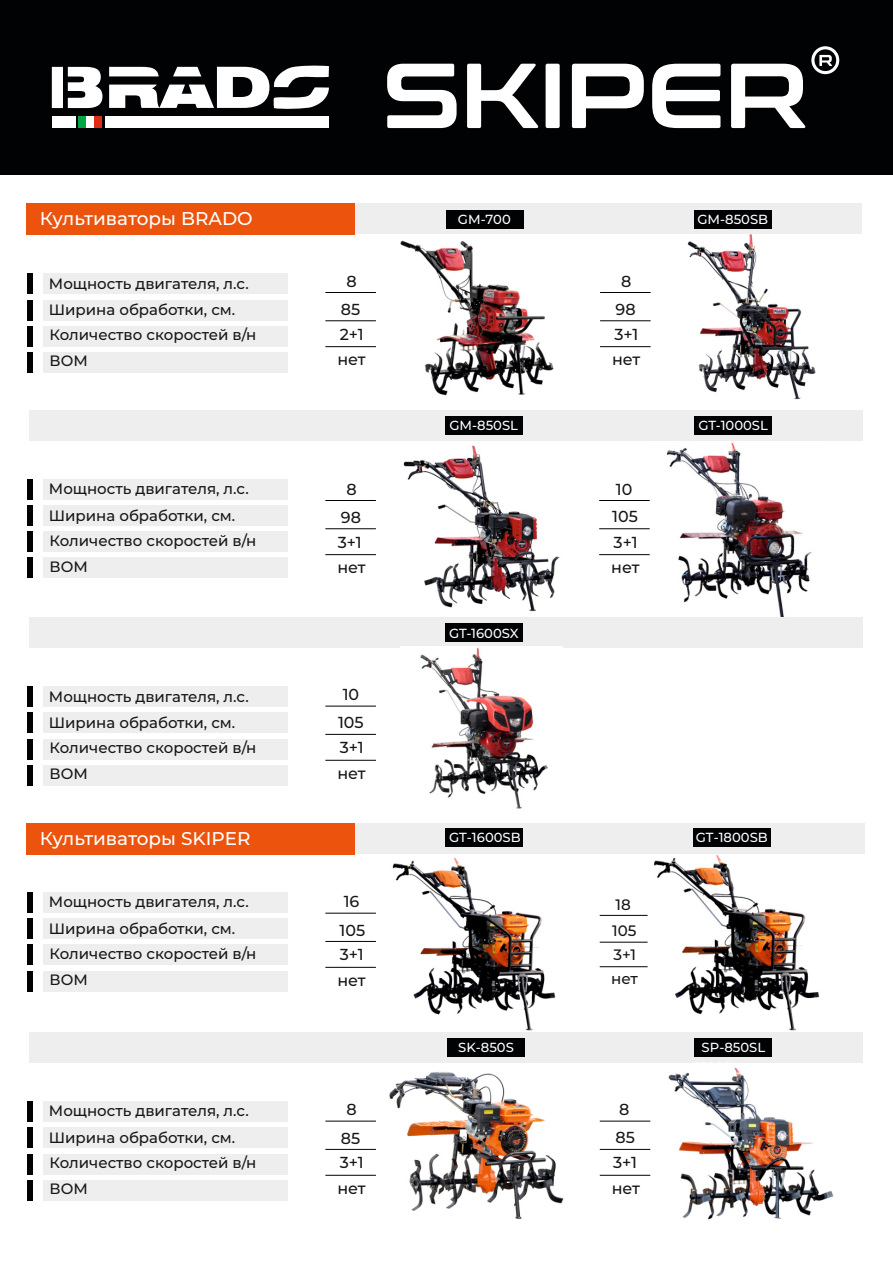
<style>
.page{position:relative;width:893px;height:1263px;background:#fff}
.page>*{position:absolute;margin:0;border:0;box-sizing:border-box;transform-origin:0 0}
.t1{font:500 18.45px "Montserrat";color:#fff}
.t2{font:500 15.9px/24.6px "Montserrat";color:#151616}
.t3{font:500 15.15px/24px "Montserrat";color:#151616}
.t4{font:500 15px/26.5px "Montserrat";color:#151616}
.t5{font:500 13.2px "Montserrat";color:#fff}
</style>
<div class="page">
<img style="left:389px;top:1072px;width:175px;height:147px">
<img style="left:392px;top:857px;width:164px;height:174px">
<img style="left:647px;top:855px;width:173px;height:176px">
<img style="left:649px;top:442px;width:163px;height:175px">
<img style="left:403px;top:445px;width:157px;height:167px">
<img style="left:668px;top:1067px;width:166px;height:153px">
<div style="left:29px;top:617px;width:833px;height:31px;background:#eeeeef"></div>
<div style="left:29px;top:1032px;width:833px;height:31px;background:#eeeeef"></div>
<div style="left:29px;top:410px;width:833px;height:31px;background:#eeeeef"></div>
<img style="left:400px;top:647px;width:162px;height:162px">
<div style="left:445px;top:624px;width:78px;height:18px;background:#000204"></div>
<div style="left:445px;top:416px;width:78px;height:18px;background:#000204"></div>
<div style="left:695px;top:416px;width:77px;height:18px;background:#000204"></div>
<div style="left:0;top:0;width:893px;height:174px;background:#000204"></div>
<div style="left:93px;top:116px;width:9px;height:11px;background:#de2c19"></div>
<div style="left:86px;top:116px;width:7px;height:11px;background:#fff"></div>
<div style="left:78px;top:116px;width:8px;height:11px;background:#00a642"></div>
<svg style="left:109px;top:65px;width:220px;height:44px"></svg>
<div style="left:105px;top:116px;width:224px;height:11px;background:#fff"></div>
<div style="left:52px;top:116px;width:23px;height:11px;background:#fff"></div>
<svg style="left:52px;top:67px;width:50px;height:41px"></svg>
<img style="left:400px;top:240px;width:154px;height:156px">
<img style="left:687px;top:234px;width:129px;height:166px">
<div style="left:44px;top:273px;width:244px;height:21px;background:#eeeeef"></div>
<div style="left:27px;top:273px;width:6px;height:21px;background:#000204"></div>
<div style="left:44px;top:300px;width:244px;height:20px;background:#eeeeef"></div>
<div style="left:27px;top:300px;width:6px;height:20px;background:#000204"></div>
<div style="left:44px;top:326px;width:244px;height:21px;background:#eeeeef"></div>
<div style="left:27px;top:326px;width:6px;height:21px;background:#000204"></div>
<div style="left:44px;top:352px;width:244px;height:21px;background:#eeeeef"></div>
<div style="left:27px;top:352px;width:6px;height:21px;background:#000204"></div>
<hr style="left:325px;top:320px;width:51px;height:1px;background:#000204">
<hr style="left:325px;top:346px;width:51px;height:1px;background:#000204">
<hr style="left:325px;top:292px;width:51px;height:1px;background:#000204">
<hr style="left:600px;top:320px;width:51px;height:1px;background:#000204">
<hr style="left:600px;top:346px;width:51px;height:1px;background:#000204">
<hr style="left:600px;top:292px;width:51px;height:1px;background:#000204">
<div style="left:44px;top:479px;width:244px;height:21px;background:#eeeeef"></div>
<div style="left:27px;top:479px;width:6px;height:21px;background:#000204"></div>
<div style="left:44px;top:505px;width:244px;height:21px;background:#eeeeef"></div>
<div style="left:27px;top:505px;width:6px;height:21px;background:#000204"></div>
<div style="left:44px;top:531px;width:244px;height:21px;background:#eeeeef"></div>
<div style="left:27px;top:531px;width:6px;height:21px;background:#000204"></div>
<div style="left:44px;top:557px;width:244px;height:21px;background:#eeeeef"></div>
<div style="left:27px;top:557px;width:6px;height:21px;background:#000204"></div>
<hr style="left:325px;top:528px;width:51px;height:1px;background:#000204">
<hr style="left:325px;top:554px;width:51px;height:1px;background:#000204">
<hr style="left:325px;top:500px;width:51px;height:1px;background:#000204">
<hr style="left:599px;top:528px;width:51px;height:1px;background:#000204">
<hr style="left:599px;top:554px;width:51px;height:1px;background:#000204">
<hr style="left:599px;top:500px;width:51px;height:1px;background:#000204">
<div style="left:44px;top:686px;width:244px;height:21px;background:#eeeeef"></div>
<div style="left:27px;top:686px;width:6px;height:21px;background:#000204"></div>
<div style="left:44px;top:712px;width:244px;height:21px;background:#eeeeef"></div>
<div style="left:27px;top:712px;width:6px;height:21px;background:#000204"></div>
<div style="left:44px;top:739px;width:244px;height:20px;background:#eeeeef"></div>
<div style="left:27px;top:739px;width:6px;height:20px;background:#000204"></div>
<div style="left:44px;top:765px;width:244px;height:20px;background:#eeeeef"></div>
<div style="left:27px;top:765px;width:6px;height:20px;background:#000204"></div>
<hr style="left:325px;top:734px;width:51px;height:1px;background:#000204">
<hr style="left:325px;top:760px;width:51px;height:1px;background:#000204">
<hr style="left:325px;top:706px;width:51px;height:1px;background:#000204">
<div style="left:44px;top:892px;width:244px;height:21px;background:#eeeeef"></div>
<div style="left:27px;top:892px;width:6px;height:21px;background:#000204"></div>
<div style="left:44px;top:918px;width:244px;height:21px;background:#eeeeef"></div>
<div style="left:27px;top:918px;width:6px;height:21px;background:#000204"></div>
<div style="left:44px;top:945px;width:244px;height:20px;background:#eeeeef"></div>
<div style="left:27px;top:945px;width:6px;height:20px;background:#000204"></div>
<div style="left:44px;top:971px;width:244px;height:20px;background:#eeeeef"></div>
<div style="left:27px;top:971px;width:6px;height:20px;background:#000204"></div>
<hr style="left:325px;top:941px;width:51px;height:1px;background:#000204">
<hr style="left:325px;top:967px;width:51px;height:1px;background:#000204">
<hr style="left:325px;top:913px;width:51px;height:1px;background:#000204">
<hr style="left:600px;top:942px;width:48px;height:1px;background:#000204">
<hr style="left:600px;top:966px;width:48px;height:1px;background:#000204">
<hr style="left:600px;top:915px;width:48px;height:1px;background:#000204">
<div style="left:447px;top:1038px;width:78px;height:18px;background:#000204"></div>
<div style="left:44px;top:1101px;width:244px;height:21px;background:#eeeeef"></div>
<div style="left:27px;top:1101px;width:6px;height:21px;background:#000204"></div>
<div style="left:44px;top:1127px;width:244px;height:21px;background:#eeeeef"></div>
<div style="left:27px;top:1127px;width:6px;height:21px;background:#000204"></div>
<div style="left:44px;top:1154px;width:244px;height:20px;background:#eeeeef"></div>
<div style="left:27px;top:1154px;width:6px;height:20px;background:#000204"></div>
<div style="left:44px;top:1180px;width:244px;height:20px;background:#eeeeef"></div>
<div style="left:27px;top:1180px;width:6px;height:20px;background:#000204"></div>
<hr style="left:325px;top:1149px;width:51px;height:1px;background:#000204">
<hr style="left:325px;top:1175px;width:51px;height:1px;background:#000204">
<hr style="left:325px;top:1121px;width:51px;height:1px;background:#000204">
<hr style="left:600px;top:1149px;width:50px;height:1px;background:#000204">
<hr style="left:600px;top:1175px;width:50px;height:1px;background:#000204">
<hr style="left:600px;top:1121px;width:50px;height:1px;background:#000204">
<div style="left:300px;top:823px;width:565px;height:31px;background:#eeeeef"></div>
<div style="left:27px;top:823px;width:328px;height:31px;background:#ec530c"></div>
<div style="left:445px;top:829px;width:77px;height:18px;background:#000204"></div>
<div style="left:693px;top:829px;width:77px;height:18px;background:#000204"></div>
<svg style="left:387px;top:46px;width:452px;height:82px"></svg>
<svg style="left:694px;top:1062px;width:35px;height:7px"></svg>
<div style="left:695px;top:1038px;width:77px;height:18px;background:#000204"></div>
<div style="left:300px;top:203px;width:562px;height:31px;background:#eeeeef"></div>
<div style="left:694px;top:210px;width:78px;height:18px;background:#000204"></div>
<div style="left:446px;top:210px;width:78px;height:18px;background:#000204"></div>
<div style="left:27px;top:203px;width:328px;height:32px;background:#ec530c"></div>
<p class="t1" style="left:40px;top:207px;width:214px">Культиваторы BRADO</p>
<p class="t5" style="left:458px;top:211px;width:54px">GM-700</p>
<p class="t5" style="left:697px;top:211px;width:72px">GM-850SB</p>
<p class="t4" style="left:49px;top:270px;width:201px">Мощность двигателя, л.с.<br>Ширина обработки, см.</p>
<p class="t4" style="left:49px;top:322px;width:208px;line-height:26.1px">Количество скоростей в/н<br>ВОМ</p>
<p class="t4" style="left:49px;top:476px;width:201px">Мощность двигателя, л.с.<br>Ширина обработки, см.</p>
<p class="t4" style="left:49px;top:527px;width:208px;line-height:26.1px">Количество скоростей в/н<br>ВОМ</p>
<p class="t4" style="left:49px;top:683px;width:201px">Мощность двигателя, л.с.<br>Ширина обработки, см.</p>
<p class="t4" style="left:49px;top:735px;width:208px;line-height:26.1px">Количество скоростей в/н<br>ВОМ</p>
<p class="t2" style="left:346px;top:269px;width:12px">8</p>
<p class="t2" style="left:340px;top:297px;width:25px">85<br>2+1</p>
<p class="t2" style="left:337px;top:347px;width:30px">нет</p>
<p class="t2" style="left:346px;top:476px;width:12px">8</p>
<p class="t2" style="left:338px;top:505px;width:25px">98<br>3+1</p>
<p class="t2" style="left:337px;top:555px;width:30px">нет</p>
<p class="t2" style="left:343px;top:682px;width:18px">10</p>
<p class="t2" style="left:338px;top:710px;width:27px">105<br>3+1</p>
<p class="t2" style="left:337px;top:761px;width:30px">нет</p>
<p class="t2" style="left:621px;top:269px;width:12px">8</p>
<p class="t2" style="left:614px;top:297px;width:25px">98<br>3+1</p>
<p class="t2" style="left:612px;top:347px;width:30px">нет</p>
<p class="t5" style="left:449px;top:417px;width:70px">GM-850SL</p>
<p class="t5" style="left:698px;top:417px;width:71px">GT-1000SL</p>
<p class="t2" style="left:616px;top:476px;width:18px">10</p>
<p class="t2" style="left:612px;top:504px;width:27px;line-height:25.3px">105<br>3+1</p>
<p class="t5" style="left:449px;top:625px;width:71px">GT-1600SX</p>
<p class="t2" style="left:611px;top:555px;width:30px">нет</p>
<p class="t1" style="left:40px;top:827px;width:212px">Культиваторы SKIPER</p>
<p class="t5" style="left:449px;top:830px;width:73px">GT-1600SB</p>
<p class="t5" style="left:696px;top:830px;width:74px">GT-1800SB</p>
<p class="t4" style="left:49px;top:889px;width:201px">Мощность двигателя, л.с.<br>Ширина обработки, см.</p>
<p class="t4" style="left:49px;top:940px;width:208px;line-height:26.1px">Количество скоростей в/н<br>ВОМ</p>
<p class="t4" style="left:49px;top:1098px;width:201px">Мощность двигателя, л.с.<br>Ширина обработки, см.</p>
<p class="t4" style="left:49px;top:1149px;width:208px;line-height:26.1px">Количество скоростей в/н<br>ВОМ</p>
<p class="t2" style="left:344px;top:889px;width:17px">16</p>
<p class="t2" style="left:340px;top:917px;width:27px">105<br>3+1</p>
<p class="t2" style="left:337px;top:968px;width:30px">нет</p>
<p class="t2" style="left:346px;top:1097px;width:12px">8</p>
<p class="t2" style="left:340px;top:1125px;width:25px">85<br>3+1</p>
<p class="t2" style="left:337px;top:1176px;width:30px">нет</p>
<p class="t5" style="left:458px;top:1039px;width:57px">SK-850S</p>
<p class="t3" style="left:615px;top:892px;width:17px">18</p>
<p class="t3" style="left:612px;top:918px;width:26px">105<br>3+1</p>
<p class="t3" style="left:611px;top:967px;width:28px">нет</p>
<p class="t2" style="left:619px;top:1097px;width:12px">8</p>
<p class="t2" style="left:613px;top:1124px;width:25px;line-height:25.3px">85<br>3+1</p>
<p class="t2" style="left:612px;top:1176px;width:30px">нет</p>
<p class="t5" style="left:702px;top:1039px;width:65px">SP-850SL</p>
</div>
